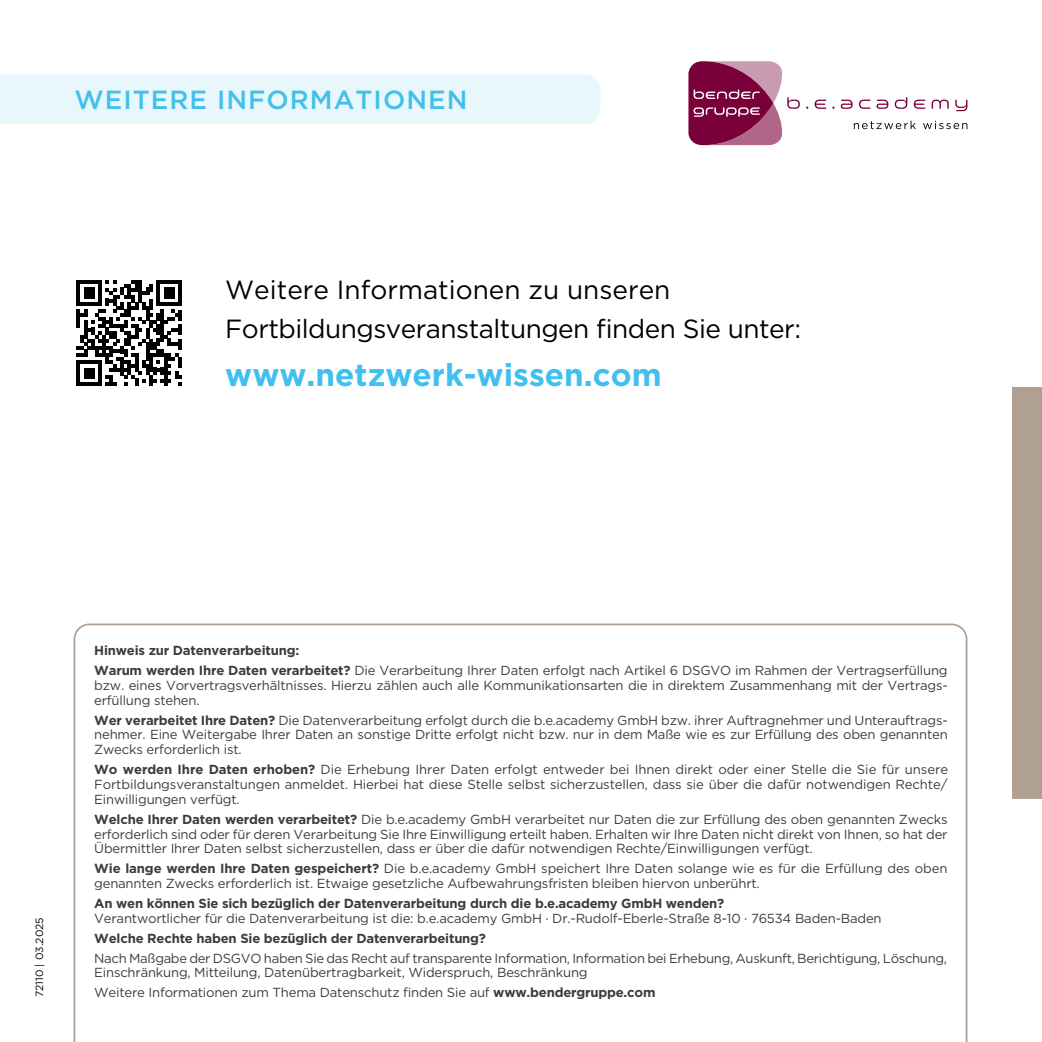
<style>
.page{position:relative;width:1042px;height:1042px;background:#fff}
.page>*{position:absolute;margin:0;border:0;box-sizing:border-box;transform-origin:0 0}
.t1{font:700 31.5px "Gotham";color:#41c0ef}
.t2{font:26.25px/38.5px "Gotham";letter-spacing:-.02em;color:#000}
.t3{font:500 26.25px "Gotham";letter-spacing:.04em;color:#43c0ea}
.t4{font:13.12px/14.9px "Gotham";letter-spacing:-.015em;color:#3d3c3b}
.t5{font:700 13.12px "Gotham";letter-spacing:-.015em;color:#3d3c3b}
.t6{font:10.5px "Gotham";color:#000}
.s1{font-weight:700}
</style>
<div class="page">
<svg style="left:688px;top:61px;width:112px;height:84px"></svg>
<svg style="left:814px;top:100px;width:12px;height:9px"></svg>
<svg style="left:841px;top:100px;width:11px;height:9px"></svg>
<svg style="left:859px;top:100px;width:11px;height:9px"></svg>
<svg style="left:876px;top:100px;width:12px;height:9px"></svg>
<svg style="left:894px;top:97px;width:13px;height:12px"></svg>
<svg style="left:913px;top:100px;width:12px;height:9px"></svg>
<svg style="left:931px;top:100px;width:18px;height:9px"></svg>
<svg style="left:955px;top:100px;width:12px;height:11px"></svg>
<svg style="left:854px;top:121px;width:62px;height:8px"></svg>
<svg style="left:923px;top:121px;width:44px;height:8px"></svg>
<svg style="left:77px;top:280px;width:105px;height:106px"></svg>
<svg style="left:74px;top:623px;width:893px;height:419px"></svg>
<div style="left:1012px;top:387px;width:30px;height:412px;background:#afa091"></div>
<div style="left:0;top:74px;width:600px;height:50px;background:#e8f7fc"></div>
<h2 class="t3" style="left:74px;top:83px;width:395px">WEITERE INFORMATIONEN</h2>
<h2 class="t2" style="left:225px;top:270px;width:577px">Weitere Informationen zu unseren<br>Fortbildungsveranstaltungen finden Sie unter:</h2>
<h1 class="t1" style="left:225px;top:354px;width:438px">www.netzwerk-wissen.com</h1>
<p class="t6" style="left:33px;top:997px;width:82px;rotate:-90deg">72110 | 03.2025</p>
<p class="t4" style="left:94px;top:640px;width:855px;line-height:19.8px"><span class="s1">Hinweis zur Datenverarbeitung:<br>Warum werden Ihre Daten verarbeitet?</span> Die Verarbeitung Ihrer Daten erfolgt nach Artikel 6 DSGVO im Rahmen der Vertragserfüllung</p>
<p class="t4" style="left:94px;top:677px;width:855px">bzw. eines Vorvertragsverhältnisses. Hierzu zählen auch alle Kommunikationsarten die in direktem Zusammenhang mit der Vertrags&shy;erfüllung stehen.</p>
<p class="t4" style="left:94px;top:712px;width:855px;text-align:justify"><span class="s1">Wer verarbeitet Ihre Daten?</span> Die Datenverarbeitung erfolgt durch die b.e.academy GmbH bzw. ihrer Auftragnehmer und Unterauftrags&shy;nehmer. Eine Weitergabe Ihrer Daten an sonstige Dritte erfolgt nicht bzw. nur in dem Maße wie es zur Erfüllung des oben genannten Zwecks erforderlich ist.</p>
<p class="t4" style="left:94px;top:762px;width:855px;text-align:justify"><span class="s1">Wo werden Ihre Daten erhoben?</span> Die Erhebung Ihrer Daten erfolgt entweder bei Ihnen direkt oder einer Stelle die Sie für unsere Fortbildungsveranstaltungen anmeldet. Hierbei hat diese Stelle selbst sicherzustellen, dass sie über die dafür notwendigen Rechte/ Einwilligungen verfügt.</p>
<p class="t4" style="left:94px;top:811px;width:855px;text-align:justify"><span class="s1">Welche Ihrer Daten werden verarbeitet?</span> Die b.e.academy GmbH verarbeitet nur Daten die zur Erfüllung des oben genannten Zwecks erforderlich sind oder für deren Verarbeitung Sie Ihre Einwilligung erteilt haben. Erhalten wir Ihre Daten nicht direkt von Ihnen, so hat der Übermittler Ihrer Daten selbst sicherzustellen, dass er über die dafür notwendigen Rechte/Einwilligungen verfügt.</p>
<p class="t4" style="left:94px;top:861px;width:855px"><span class="s1">Wie lange werden Ihre Daten gespeichert?</span> Die b.e.academy GmbH speichert Ihre Daten solange wie es für die Erfüllung des oben genannten Zwecks erforderlich ist. Etwaige gesetzliche Aufbewahrungsfristen bleiben hiervon unberührt.</p>
<p class="t5" style="left:94px;top:894px;width:632px">An wen können Sie sich bezüglich der Datenverarbeitung durch die b.e.academy GmbH wenden?</p>
<p class="t4" style="left:94px;top:910px;width:789px">Verantwortlicher für die Datenverarbeitung ist die: b.e.academy GmbH · Dr.-Rudolf-Eberle-Straße 8-10 · 76534 Baden-Baden</p>
<p class="t5" style="left:94px;top:929px;width:393px">Welche Rechte haben Sie bezüglich der Datenverarbeitung?</p>
<p class="t4" style="left:94px;top:950px;width:854px">Nach Maßgabe der DSGVO haben Sie das Recht auf transparente Information, Information bei Erhebung, Auskunft, Berichtigung, Löschung,<br>Einschränkung, Mitteilung, Datenübertragbarkeit, Widerspruch, Beschränkung</p>
<p class="t4" style="left:94px;top:985px;width:563px">Weitere Informationen zum Thema Datenschutz finden Sie auf <span class="s1">www.bendergruppe.com</span></p>
</div>
